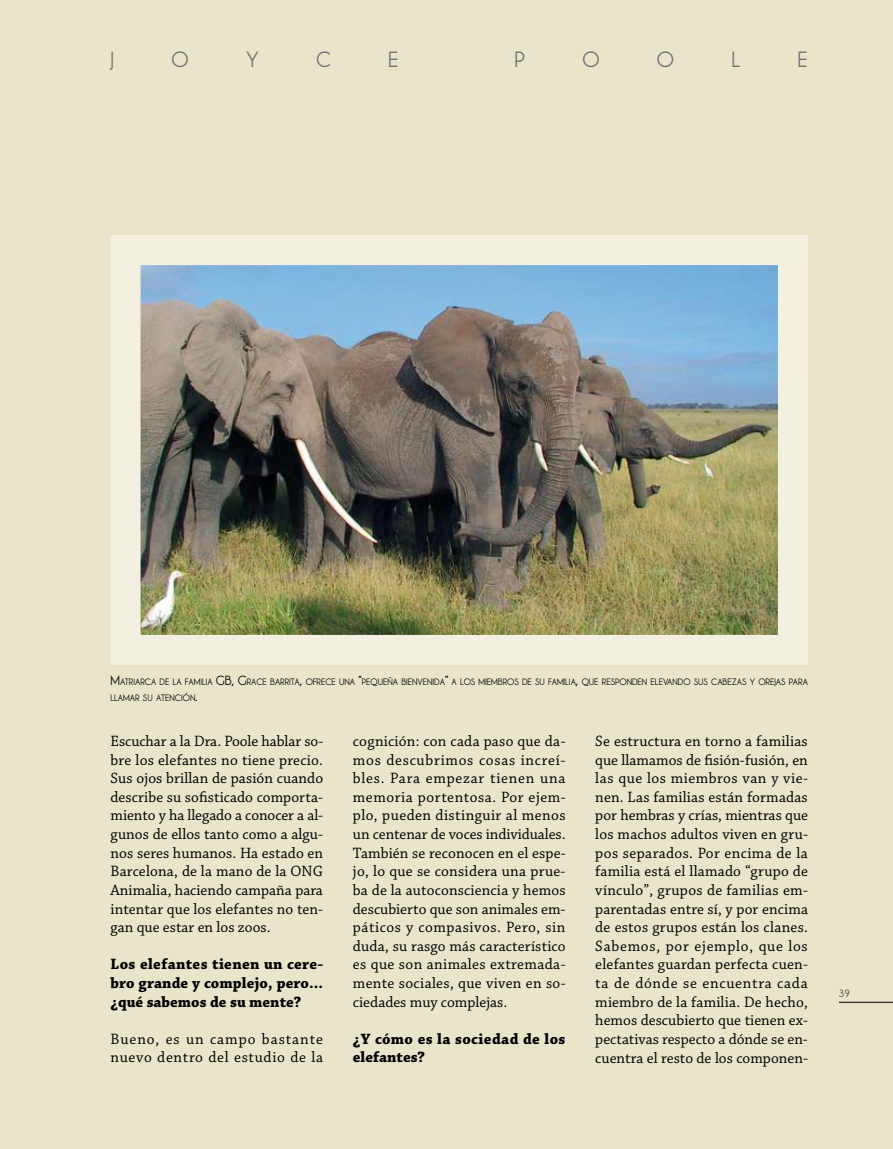
<style>
.page{position:relative;width:893px;height:1149px;background:#fff}
.page>*{position:absolute;margin:0;border:0;box-sizing:border-box;transform-origin:0 0}
.t1{font:700 22.5px "Champagne&Limousines";color:#707173}
.t2{font:15.75px/18.6px "Chaparral Pro";letter-spacing:.035em;color:#000;text-align:justify}
.t3{font:700 15.75px/18.6px "Chaparral Pro";letter-spacing:.015em;color:#000;text-align:justify}
.t4{font:10.5px "Champagne&Limousines";color:#000}
.t5{font:700 9.45px/16.2px "Champagne&Limousines";color:#000}
.s1{font-size:13.5px}
</style>
<div class="page">
<div style="left:0;top:0;width:893px;height:1148px;background:#e9e5ca"></div>
<hr style="left:839px;top:1001px;width:54px;height:1px;background:#000">
<img style="left:142px;top:266px;width:635px;height:367px">
<div style="left:111px;top:235px;width:697px;height:429px;border:30px solid #f3f0e1"></div>
<h1 class="t1" style="left:111px;top:46px;width:5px">J</h1>
<h1 class="t1" style="left:172px;top:46px;width:54px">OYC</h1>
<h1 class="t1" style="left:388px;top:46px;width:12px">E</h1>
<h1 class="t1" style="left:514px;top:46px;width:12px">P</h1>
<h1 class="t1" style="left:582px;top:46px;width:54px">OOL</h1>
<h1 class="t1" style="left:797px;top:46px;width:12px">E</h1>
<p class="t5" style="left:111px;top:673px;width:699px"><span class="s1">M</span>ATRIARCA DE LA FAMILIA <span class="s1">GB, G</span>RACE BARRITA<span class="s1">,</span> OFRECE UNA <span class="s1">“</span>PEQUEÑA BIENVENIDA<span class="s1">”</span> A LOS MIEMBROS DE SU FAMILIA<span class="s1">,</span> QUE RESPONDEN ELEVANDO SUS CABEZAS Y OREJAS PARA<br>LLAMAR SU ATENCIÓN<span class="s1">.</span></p>
<p class="t2" style="left:111px;top:732px;width:214px">Escuchar a la Dra. Poole hablar so&shy;bre los elefantes no tiene precio.<br>Sus ojos brillan de pasión cuando describe su sofisticado comporta&shy;miento y ha llegado a conocer a al&shy;gunos de ellos tanto como a algu&shy;nos seres humanos. Ha estado en Barcelona, de la mano de la ONG Animalia, haciendo campaña para intentar que los elefantes no ten&shy;gan que estar en los zoos.</p>
<p class="t3" style="left:111px;top:955px;width:214px">Los elefantes tienen un cere&shy;bro grande y complejo, pero... ¿qué sabemos de su mente?</p>
<p class="t2" style="left:111px;top:1029px;width:214px">Bueno, es un campo bastante nuevo dentro del estudio de la</p>
<p class="t2" style="left:353px;top:732px;width:214px">cognición: con cada paso que da&shy;mos descubrimos cosas increí&shy;bles. Para empezar tienen una memoria portentosa. Por ejem&shy;plo, pueden distinguir al menos un centenar de voces individuales.<br>También se reconocen en el espe&shy;jo, lo que se considera una prue&shy;ba de la autoconsciencia y hemos descubierto que son animales em&shy;páticos y compasivos. Pero, sin duda, su rasgo más característico es que son animales extremada&shy;mente sociales, que viven en so&shy;ciedades muy complejas.</p>
<p class="t3" style="left:353px;top:1029px;width:214px">¿Y cómo es la sociedad de los elefantes?</p>
<p class="t2" style="left:595px;top:732px;width:214px">Se estructura en torno a familias que llamamos de fisión-fusión, en las que los miembros van y vie&shy;nen. Las familias están formadas por hembras y crías, mientras que los machos adultos viven en gru&shy;pos separados. Por encima de la familia está el llamado “grupo de vínculo”, grupos de familias em&shy;parentadas entre sí, y por encima de estos grupos están los clanes.<br>Sabemos, por ejemplo, que los elefantes guardan perfecta cuen&shy;ta de dónde se encuentra cada miembro de la familia. De hecho, hemos descubierto que tienen ex&shy;pectativas respecto a dónde se en&shy;cuentra el resto de los componen-</p>
<p class="t4" style="left:839px;top:987px;width:12px">39</p>
</div>
